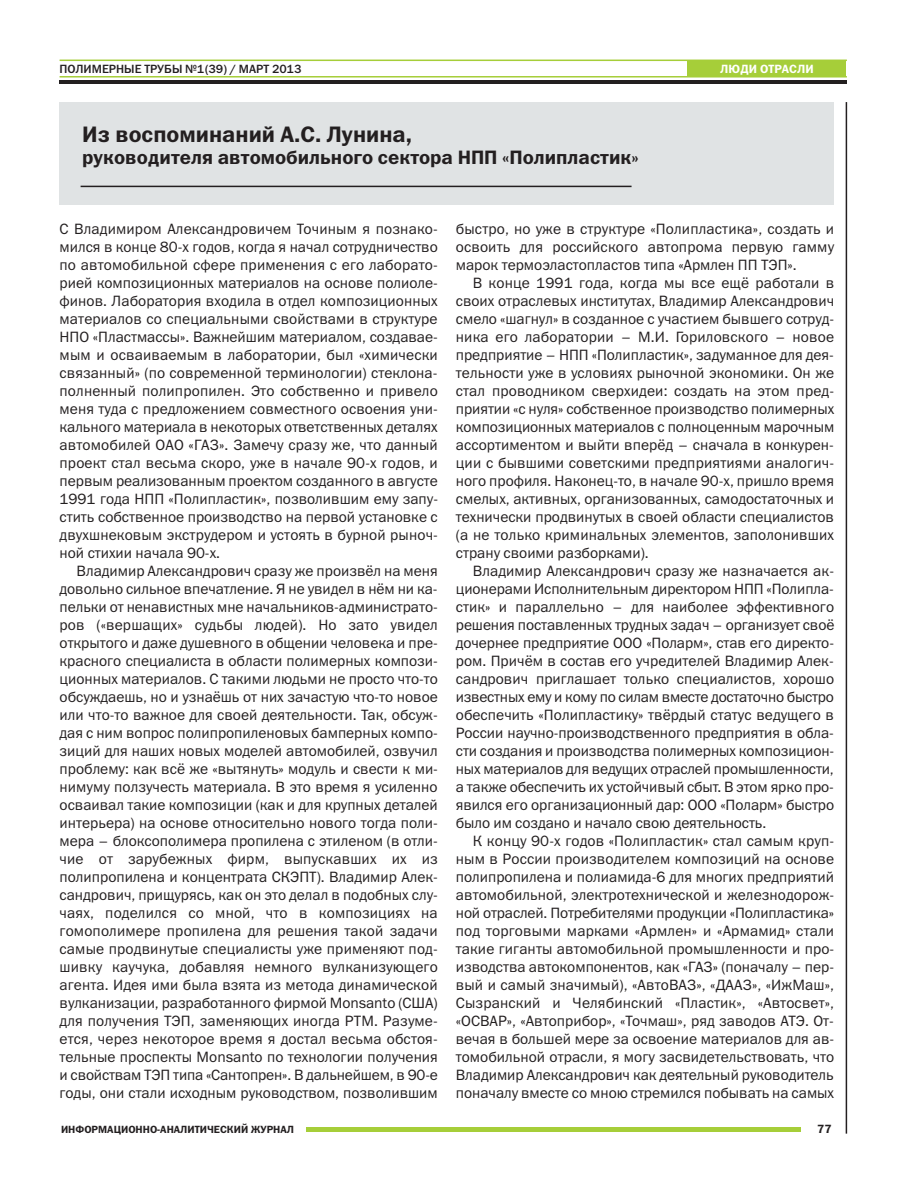
<style>
.page{position:relative;width:915px;height:1191px;background:#fff}
.page>*{position:absolute;margin:0;border:0;box-sizing:border-box;transform-origin:0 0}
.t1{font:22.5px "Franklin Gothic Demi C";color:#231f20}
.t2{font:19.5px "Franklin Gothic Demi C";color:#231f20}
.t3{font:15px/18px "Franklin Gothic Book C";color:#231f20;text-align:justify}
.t4{font:12px "Franklin Gothic Medium C";color:#231f20}
.t5{font:12px "Franklin Gothic Demi C";letter-spacing:.01em;color:#fff}
.t6{font:12px "Franklin Gothic Demi C";color:#231f20}
.t7{font:10.5px "Franklin Gothic Demi C";color:#231f20}
</style>
<div class="page">
<div style="left:60px;top:102px;width:773px;height:102px;background:#e0e3e4"></div>
<hr style="left:845px;top:102px;width:1px;height:1031px;background:#231f20">
<hr style="left:306px;top:1127px;width:494px;height:4px;background:#a6ce39">
<hr style="left:60px;top:76px;width:786px;height:1px;background:#a6ce39">
<hr style="left:60px;top:60px;width:786px;height:1px;background:#a6ce39">
<hr style="left:60px;top:80px;width:786px;height:3px;background:#231f20">
<div style="left:687px;top:60px;width:158px;height:16px;background:#a6ce39"></div>
<hr style="left:81px;top:186px;width:550px;height:1px;background:#231f20">
<p class="t4" style="left:60px;top:62px;width:243px">ПОЛИМЕРНЫЕ ТРУБЫ №1(39) / МАРТ 2013</p>
<p class="t5" style="left:720px;top:62px;width:95px">ЛЮДИ ОТРАСЛИ</p>
<h1 class="t1" style="left:82px;top:121px;width:331px">Из воспоминаний А.С. Лунина,</h1>
<h2 class="t2" style="left:82px;top:145px;width:558px">руководителя автомобильного сектора НПП «Полипластик»</h2>
<p class="t3" style="left:60px;top:220px;width:380px">С Владимиром Александровичем Точиным я познако&shy;мился в конце 80-х годов, когда я начал сотрудничество по автомобильной сфере применения с его лаборато&shy;рией композиционных материалов на основе полиоле&shy;финов. Лаборатория входила в отдел композиционных материалов со специальными свойствами в структуре НПО «Пластмассы». Важнейшим материалом, создавае&shy;мым и осваиваемым в лаборатории, был «химически связанный» (по современной терминологии) стеклона&shy;полненный полипропилен. Это собственно и привело меня туда с предложением совместного освоения уни&shy;кального материала в некоторых ответственных деталях автомобилей ОАО «ГАЗ». Замечу сразу же, что данный проект стал весьма скоро, уже в начале 90-х годов, и первым реализованным проектом созданного в августе 1991 года НПП «Полипластик», позволившим ему запу&shy;стить собственное производство на первой установке с двухшнековым экструдером и устоять в бурной рыноч&shy;ной стихии начала 90-х.</p>
<p class="t3" style="left:60px;top:562px;width:380px;text-indent:17px">Владимир Александрович сразу же произвёл на меня довольно сильное впечатление. Я не увидел в нём ни ка&shy;пельки от ненавистных мне начальников-администрато&shy;ров («вершащих» судьбы людей). Но зато увидел открытого и даже душевного в общении человека и пре&shy;красного специалиста в области полимерных компози&shy;ционных материалов. С такими людьми не просто что-то обсуждаешь, но и узнаёшь от них зачастую что-то новое или что-то важное для своей деятельности. Так, обсуж&shy;дая с ним вопрос полипропиленовых бамперных компо&shy;зиций для наших новых моделей автомобилей, озвучил проблему: как всё же «вытянуть» модуль и свести к ми&shy;нимуму ползучесть материала. В это время я усиленно осваивал такие композиции (как и для крупных деталей интерьера) на основе относительно нового тогда поли&shy;мера – блоксополимера пропилена с этиленом (в отли&shy;чие от зарубежных фирм, выпускавших их из полипропилена и концентрата СКЭПТ). Владимир Алек&shy;сандрович, прищурясь, как он это делал в подобных слу&shy;чаях, поделился со мной, что в композициях на гомополимере пропилена для решения такой задачи самые продвинутые специалисты уже применяют под&shy;шивку каучука, добавляя немного вулканизующего агента. Идея ими была взята из метода динамической вулканизации, разработанного фирмой Monsanto (США) для получения ТЭП, заменяющих иногда РТМ. Разуме&shy;ется, через некоторое время я достал весьма обстоя&shy;тельные проспекты Monsanto по технологии получения и свойствам ТЭП типа «Сантопрен». В дальнейшем, в 90-е годы, они стали исходным руководством, позволившим</p>
<p class="t7" style="left:61px;top:1122px;width:234px">ИНФОРМАЦИОННО-АНАЛИТИЧЕСКИЙ ЖУРНАЛ</p>
<p class="t3" style="left:455px;top:220px;width:379px">быстро, но уже в структуре «Полипластика», создать и освоить для российского автопрома первую гамму марок термоэластопластов типа «Армлен ПП ТЭП».</p>
<p class="t3" style="left:455px;top:274px;width:380px;text-indent:17px">В конце 1991 года, когда мы все ещё работали в своих отраслевых институтах, Владимир Александрович смело «шагнул» в созданное с участием бывшего сотруд&shy;ника его лаборатории – М.И. Гориловского – новое предприятие – НПП «Полипластик», задуманное для дея&shy;тельности уже в условиях рыночной экономики. Он же стал проводником сверхидеи: создать на этом пред&shy;приятии «с нуля» собственное производство полимерных композиционных материалов с полноценным марочным ассортиментом и выйти вперёд – сначала в конкурен&shy;ции с бывшими советскими предприятиями аналогич&shy;ного профиля. Наконец-то, в начале 90-х, пришло время смелых, активных, организованных, самодостаточных и технически продвинутых в своей области специалистов (а не только криминальных элементов, заполонивших страну своими разборками).</p>
<p class="t3" style="left:455px;top:562px;width:380px;text-indent:17px">Владимир Александрович сразу же назначается ак&shy;ционерами Исполнительным директором НПП «Полипла&shy;стик» и параллельно – для наиболее эффективного решения поставленных трудных задач – организует своё дочернее предприятие ООО «Поларм», став его директо&shy;ром. Причём в состав его учредителей Владимир Алек&shy;сандрович приглашает только специалистов, хорошо известных ему и кому по силам вместе достаточно быстро обеспечить «Полипластику» твёрдый статус ведущего в России научно-производственного предприятия в обла&shy;сти создания и производства полимерных композицион&shy;ных материалов для ведущих отраслей промышленности, а также обеспечить их устойчивый сбыт. В этом ярко про&shy;явился его организационный дар: ООО «Поларм» быстро было им создано и начало свою деятельность.</p>
<p class="t3" style="left:455px;top:832px;width:380px;text-indent:17px">К концу 90-х годов «Полипластик» стал самым круп&shy;ным в России производителем композиций на основе полипропилена и полиамида-6 для многих предприятий автомобильной, электротехнической и железнодорож&shy;ной отраслей. Потребителями продукции «Полипластика» под торговыми марками «Армлен» и «Армамид» стали такие гиганты автомобильной промышленности и про&shy;изводства автокомпонентов, как «ГАЗ» (поначалу – пер&shy;вый и самый значимый), «АвтоВАЗ», «ДААЗ», «ИжМаш», Сызранский и Челябинский «Пластик», «Автосвет», «ОСВАР», «Автоприбор», «Точмаш», ряд заводов АТЭ. От&shy;вечая в большей мере за освоение материалов для ав&shy;томобильной отрасли, я могу засвидетельствовать, что Владимир Александрович как деятельный руководитель поначалу вместе со мною стремился побывать на самых</p>
<p class="t6" style="left:817px;top:1122px;width:16px">77</p>
</div>
